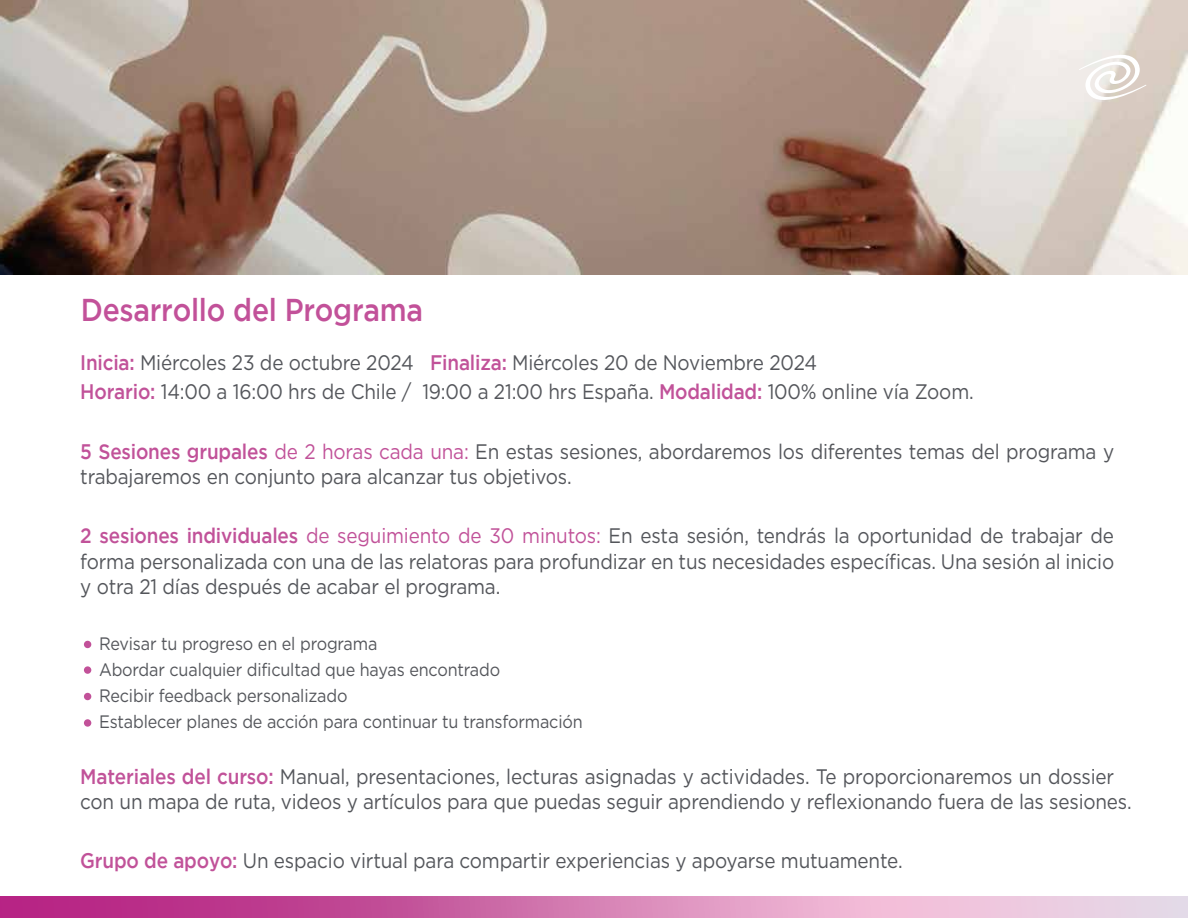
<style>
.page{position:relative;width:1188px;height:918px;background:#fff}
.page>*{position:absolute;margin:0;border:0;box-sizing:border-box;transform-origin:0 0}
.t1{font:500 31.5px "Gotham";letter-spacing:-.01em;color:#c25199;scale:.9 1}
.t2{font:21px/25.2px "Gotham";letter-spacing:-.01em;color:#54565b;scale:.9 1}
.t3{font:18px/26.1px "Gotham";letter-spacing:-.01em;color:#54565b;scale:.9 1}
.s1{font-weight:500;color:#c15299}
.s2{color:#c15299}
</style>
<div class="page">
<svg style="left:0;top:896px;width:1188px;height:22px;background:#d47eb4"></svg>
<img style="left:0;top:0;width:1188px;height:275px">
<div style="left:84px;top:641px;width:7px;height:7px;background:#c25199;border-radius:50%"></div>
<div style="left:84px;top:666px;width:7px;height:8px;background:#c25199;border-radius:50%"></div>
<div style="left:84px;top:693px;width:7px;height:7px;background:#c25199;border-radius:50%"></div>
<div style="left:84px;top:719px;width:7px;height:8px;background:#c25199;border-radius:50%"></div>
<svg style="left:1079px;top:39px;width:68px;height:76px"></svg>
<h1 class="t1" style="left:81px;top:292px;width:382px">Desarrollo del Programa</h1>
<p class="t2" style="left:80px;top:347px;width:994px;line-height:29.7px"><span class="s1">Inicia:</span> Miércoles 23 de octubre 2024 <span class="s1">Finaliza:</span> Miércoles 20 de Noviembre 2024<br><span class="s1">Horario:</span> 14:00 a 16:00 hrs de Chile / 19:00 a 21:00 hrs España. <span class="s1">Modalidad:</span> 100% online vía Zoom.</p>
<p class="t2" style="left:80px;top:438px;width:1150px"><span class="s1">5 Sesiones grupales</span> <span class="s2">de 2 horas cada una:</span> En estas sesiones, abordaremos los diferentes temas del programa y trabajaremos en conjunto para alcanzar tus objetivos.</p>
<p class="t2" style="left:80px;top:523px;width:1150px;text-align:justify"><span class="s1">2 sesiones individuales</span> <span class="s2">de seguimiento de 30 minutos:</span> En esta sesión, tendrás la oportunidad de trabajar de forma personalizada con una de las relatoras para profundizar en tus necesidades específicas. Una sesión al inicio y otra 21 días después de acabar el programa.</p>
<p class="t3" style="left:99px;top:630px;width:539px">Revisar tu progreso en el programa<br>Abordar cualquier dificultad que hayas encontrado<br>Recibir feedback personalizado<br>Establecer planes de acción para continuar tu transformación</p>
<p class="t2" style="left:80px;top:763px;width:1170px"><span class="s1">Materiales del curso:</span> Manual, presentaciones, lecturas asignadas y actividades. Te proporcionaremos un dossier con un mapa de ruta, videos y artículos para que puedas seguir aprendiendo y reflexionando fuera de las sesiones.</p>
<p class="t2" style="left:80px;top:848px;width:915px"><span class="s1">Grupo de apoyo:</span> Un espacio virtual para compartir experiencias y apoyarse mutuamente.</p>
</div>
